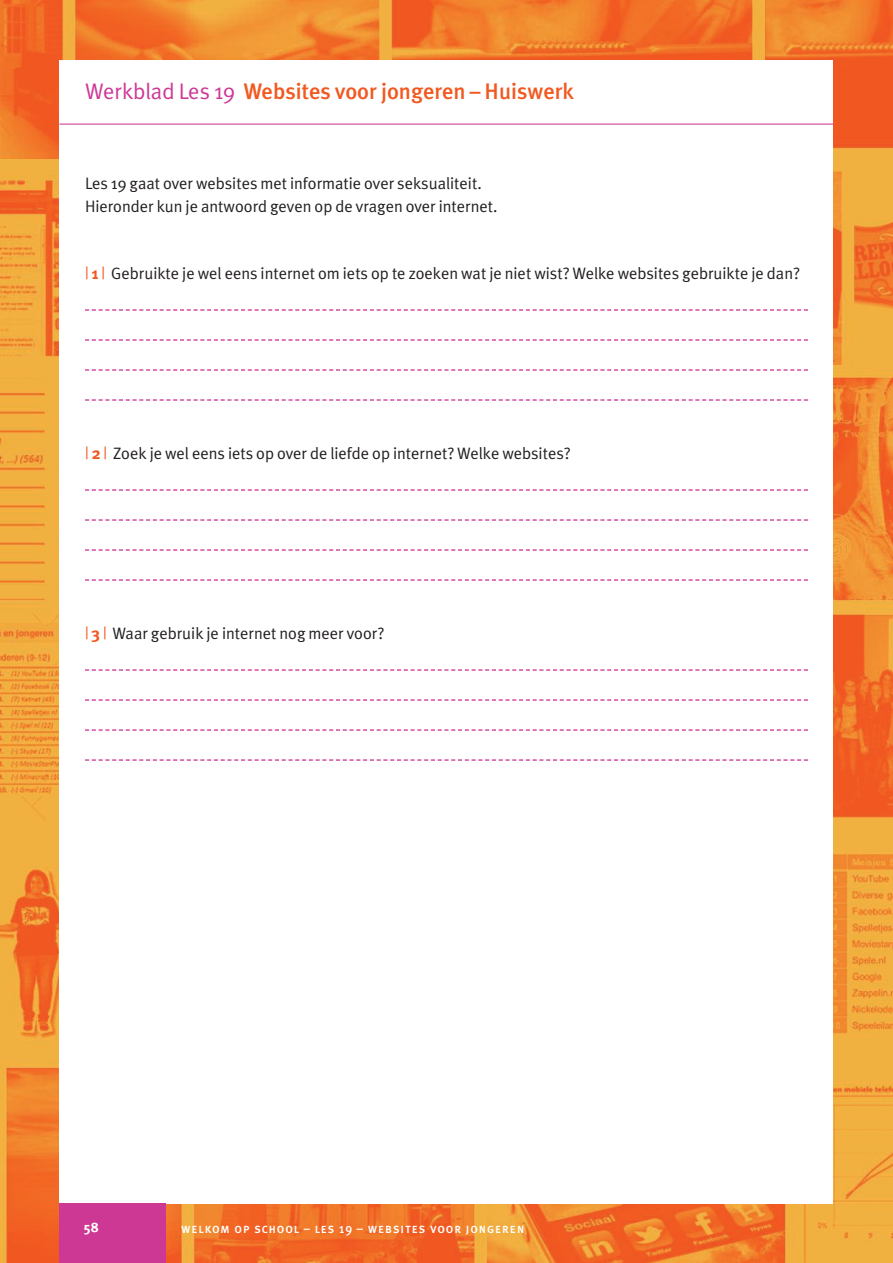
<style>
.page{position:relative;width:893px;height:1263px;background:#fff}
.page>*{position:absolute;margin:0;border:0;box-sizing:border-box;transform-origin:0 0}
.t1{font:500 22.5px "Meta Plus";color:#f15921}
.t2{font:16.5px/22.5px "Meta Plus Normal";color:#231f20}
.t3{font:700 13.8px "Meta Plus";color:#fff}
.t4{font:13.5px "Meta Plus Medium Caps";letter-spacing:.075em;color:#fff;scale:.93 1}
.s1{font-family:"Meta Plus Normal";font-weight:400;color:#ce3895}
.s2{color:#f15921}
.s3{font-family:"Meta Plus";font-weight:700;color:#f15921}
.s4{font-family:"Meta Plus";font-weight:500}
</style>
<div class="page">
<img style="left:0;top:0;width:893px;height:1263px">
<div style="left:60px;top:60px;width:773px;height:1143px;background:#fff"></div>
<svg style="left:85px;top:309px;width:723px;height:2px"></svg>
<svg style="left:85px;top:339px;width:723px;height:2px"></svg>
<svg style="left:85px;top:369px;width:723px;height:2px"></svg>
<svg style="left:85px;top:399px;width:723px;height:2px"></svg>
<svg style="left:85px;top:489px;width:723px;height:2px"></svg>
<svg style="left:85px;top:519px;width:723px;height:2px"></svg>
<svg style="left:85px;top:549px;width:723px;height:2px"></svg>
<svg style="left:85px;top:579px;width:723px;height:2px"></svg>
<svg style="left:85px;top:669px;width:723px;height:2px"></svg>
<svg style="left:85px;top:699px;width:723px;height:2px"></svg>
<svg style="left:85px;top:729px;width:723px;height:2px"></svg>
<svg style="left:85px;top:759px;width:723px;height:2px"></svg>
<hr style="left:60px;top:124px;width:773px;height:1px;background:#ce3895">
<div style="left:60px;top:1203px;width:106px;height:60px;background:#ce3895"></div>
<h1 class="t1" style="left:85px;top:78px;width:490px"><span class="s1">Werkblad Les 19</span> Websites voor jongeren – Huiswerk</h1>
<p class="t2" style="left:85px;top:172px;width:414px">Les 19 gaat over websites met informatie over seksualiteit.<br>Hieronder kun je antwoord geven op de vragen over internet.</p>
<p class="t2" style="left:85px;top:262px;width:717px"><span class="s2">|</span> <span class="s3">1</span> <span class="s2">|</span> Gebruikte je wel eens internet om iets op te zoeken wat je niet wist? Welke websites gebruikte je dan?</p>
<p class="t2" style="left:85px;top:442px;width:487px"><span class="s2">|</span> <span class="s3">2</span> <span class="s2">|</span> Zoek je wel eens iets op over de liefde op internet? Welke websites?</p>
<p class="t2" style="left:85px;top:622px;width:301px"><span class="s2">|</span> <span class="s3">3</span> <span class="s2">|</span> Waar gebruik je internet nog meer voor?</p>
<p class="t3" style="left:84px;top:1219px;width:17px">58</p>
<p class="t4" style="left:181px;top:1220px;width:371px">welkom op school – les <span class="s4">19</span> – websites voor jongeren</p>
</div>
